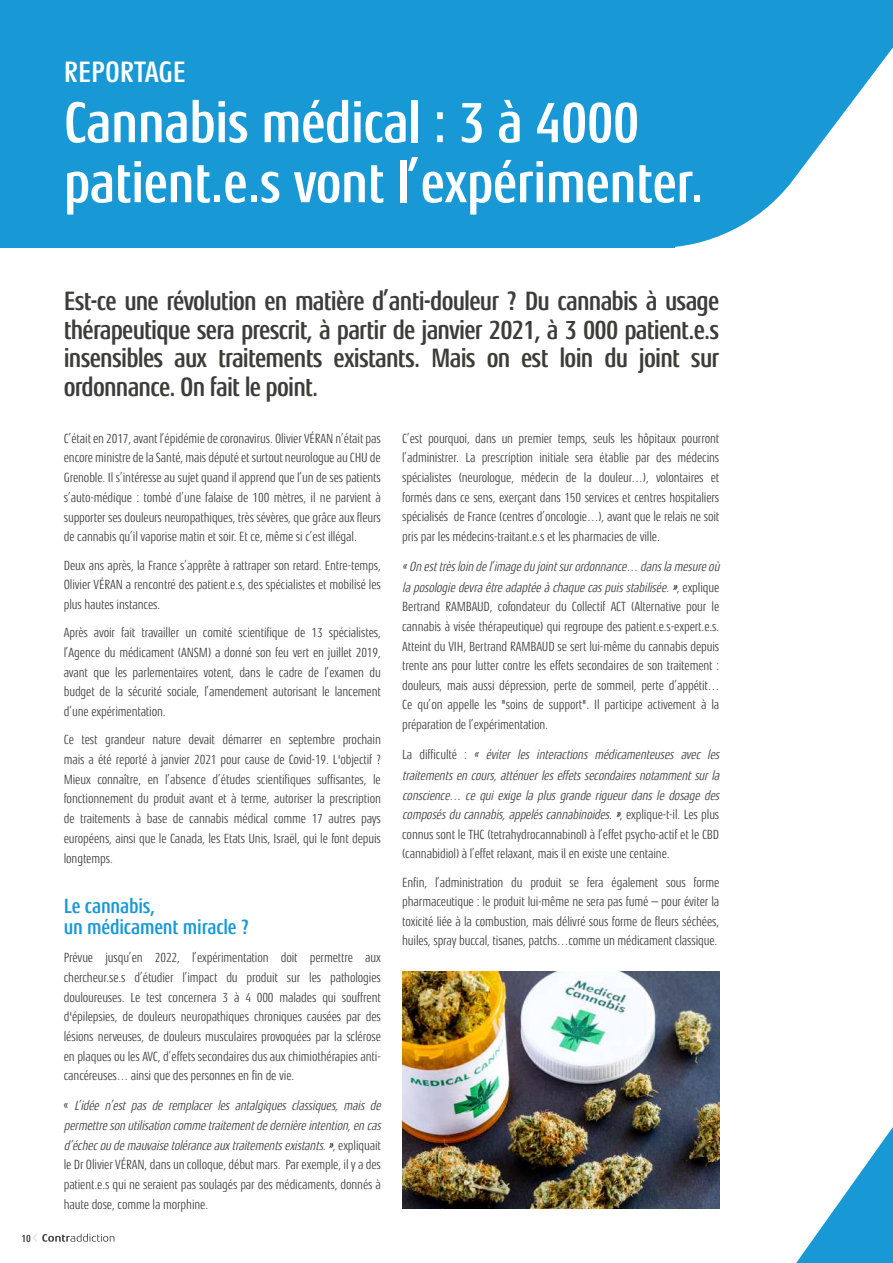
<style>
.page{position:relative;width:893px;height:1263px;background:#fff}
.page>*{position:absolute;margin:0;border:0;box-sizing:border-box;transform-origin:0 0}
.t1{font:700 condensed 58.5px/60px "Aeonis LT Pro";letter-spacing:-.01em;color:#fff}
.t2{font:700 condensed 30px "Aeonis LT Pro";color:#fff}
.t3{font:700 condensed 27px/28.5px "Aeonis LT Pro";letter-spacing:-.03em;color:#3c3c3b;text-align:justify}
.t4{font:700 condensed 21px/21.1px "Aeonis LT Pro";letter-spacing:-.01em;color:#1899d6}
.t5{font:condensed 13.5px/19.6px "Aeonis LT Pro";letter-spacing:-.01em;color:#3c3c3b;text-align:justify}
.t6{font:italic condensed 13.5px/19.6px "Aeonis LT Pro";color:#3c3c3b}
.t7{font:700 condensed 10.5px "Aeonis LT Pro";color:#3c3c3b}
.s1{font-style:normal}
.s2{color:#000}
.s3{font-style:italic}
.s4{font-style:italic;color:#000}
</style>
<div class="page">
<svg style="left:675px;top:0;width:218px;height:247px;fill:#1899d6"></svg>
<div style="left:0;top:0;width:675px;height:248px;background:#1899d6"></div>
<svg style="left:719px;top:1038px;width:174px;height:225px"></svg>
<img style="left:402px;top:972px;width:317px;height:237px">
<svg style="left:33px;top:1234px;width:81px;height:8px"></svg>
<p class="t7" style="left:21px;top:1232px;width:11px">10</p>
<h2 class="t2" style="left:64px;top:56px;width:124px">REPORTAGE</h2>
<h1 class="t1" style="left:64px;top:93px;width:641px">Cannabis médical : 3 à 4000 patient.e.s vont l’expérimenter.</h1>
<p class="t3" style="left:64px;top:287px;width:657px">Est-ce une révolution en matière d’anti-douleur ? Du cannabis à usage thérapeutique sera prescrit, à partir de janvier 2021, à 3 000 patient.e.s insensibles aux traitements existants. Mais on est loin du joint sur ordonnance. On fait le point.</p>
<p class="t5" style="left:64px;top:428px;width:319px">C’était en 2017, avant l’épidémie de coronavirus. Olivier VÉRAN n’était pas encore ministre de la Santé, mais député et surtout neurologue au CHU de Grenoble. Il s’intéresse au sujet quand il apprend que l’un de ses patients s’auto-médique : tombé d’une falaise de 100 mètres, il ne parvient à supporter ses douleurs neuropathiques, très sévères, que grâce aux fleurs de cannabis qu’il vaporise matin et soir. Et ce, même si c’est illégal.</p>
<p class="t5" style="left:64px;top:555px;width:319px">Deux ans après, la France s’apprête à rattraper son retard. Entre-temps, Olivier VÉRAN a rencontré des patient.e.s, des spécialistes et mobilisé les plus hautes instances.</p>
<p class="t5" style="left:64px;top:623px;width:319px">Après avoir fait travailler un comité scientifique de 13 spécialistes, l’Agence du médicament (ANSM) a donné son feu vert en juillet 2019, avant que les parlementaires votent, dans le cadre de l’examen du budget de la sécurité sociale, l’amendement autorisant le lancement d’une expérimentation.</p>
<p class="t5" style="left:64px;top:730px;width:319px">Ce test grandeur nature devait démarrer en septembre prochain mais a été reporté à janvier 2021 pour cause de Covid-19. L'objectif ?<br>Mieux connaître, en l’absence d’études scientifiques suffisantes, le fonctionnement du produit avant et à terme, autoriser la prescription de traitements à base de cannabis médical comme 17 autres pays européens, ainsi que le Canada, les Etats Unis, Israël, qui le font depuis longtemps.</p>
<h3 class="t4" style="left:64px;top:895px;width:187px">Le cannabis,<br>un médicament miracle ?</h3>
<p class="t5" style="left:64px;top:948px;width:319px">Prévue jusqu’en 2022, l’expérimentation doit permettre aux chercheur.se.s d’étudier l’impact du produit sur les pathologies douloureuses. Le test concernera 3 à 4 000 malades qui souffrent d'épilepsies, de douleurs neuropathiques chroniques causées par des lésions nerveuses, de douleurs musculaires provoquées par la sclérose en plaques ou les AVC, d’effets secondaires dus aux chimiothérapies anti&shy;cancéreuses… ainsi que des personnes en fin de vie.</p>
<p class="t6" style="left:64px;top:1096px;width:322px"><span class="s1">«</span> L’idée n’est pas de remplacer les antalgiques classiques, mais de permettresonutilisationcommetraitementdedernièreintention,encas d’échecoudemauvaisetoléranceauxtraitementsexistants.<span class="s2">»</span><span class="s1">, e x p l i q u a i t le Dr Olivier VÉRAN, dans un colloque, début mars. Par exemple, il y a des patient.e.s qui ne seraient pas soulagés par des médicaments, donnés à haute dose, comme la morphine.</span></p>
<p class="t5" style="left:402px;top:428px;width:319px">C’est pourquoi, dans un premier temps, seuls les hôpitaux pourront l’administrer. La prescription initiale sera établie par des médecins spécialistes (neurologue, médecin de la douleur…), volontaires et formés dans ce sens, exerçant dans 150 services et centres hospitaliers spécialisés de France (centres d’oncologie…), avant que le relais ne soit pris par les médecins-traitant.e.s et les pharmacies de ville.</p>
<p class="t6" style="left:402px;top:555px;width:322px;line-height:21.1px">«Onesttrèsloindel’imagedujointsurordonnance… danslamesureoù laposologiedevraêtreadaptéeàchaquecaspuisstabilisée.<span class="s2">»</span><span class="s1">, e x p l i q u e</span></p>
<p class="t5" style="left:402px;top:597px;width:319px">Bertrand RAMBAUD, cofondateur du Collectif ACT (Alternative pour le cannabis à visée thérapeutique) qui regroupe des patient.e.s-expert.e.s.<br>Atteint du VIH, Bertrand RAMBAUD se sert lui-même du cannabis depuis trente ans pour lutter contre les effets secondaires de son traitement : douleurs, mais aussi dépression, perte de sommeil, perte d’appétit… Ce qu’on appelle les "soins de support". Il participe activement à la préparation de l’expérimentation.</p>
<p class="t6" style="left:402px;top:744px;width:322px;line-height:21.1px"><span class="s1">L a d i ffi c u l t é :</span> « éviter les interactions médicamenteuses avec les traitementsencours,atténuerleseffetssecondairesnotammentsurla</p>
<p class="t5" style="left:402px;top:785px;width:322px;text-align:left"><span class="s3">conscience… ce qui exige la plus grande rigueur dans le dosage des composésducannabis,appeléscannabinoides.</span><span class="s4">»</span>, e x p l i q u e - t - i l . L e s p l u s connus sont le THC (tetrahydrocannabinol) à l’effet psycho-actif et le CBD (cannabidiol) à l’effet relaxant, mais il en existe une centaine.</p>
<p class="t5" style="left:402px;top:872px;width:319px">Enfin, l’administration du produit se fera également sous forme pharmaceutique : le produit lui-même ne sera pas fumé – pour éviter la toxicité liée à la combustion, mais délivré sous forme de fleurs séchées, huiles, spray buccal, tisanes, patchs…comme un médicament classique.</p>
</div>
